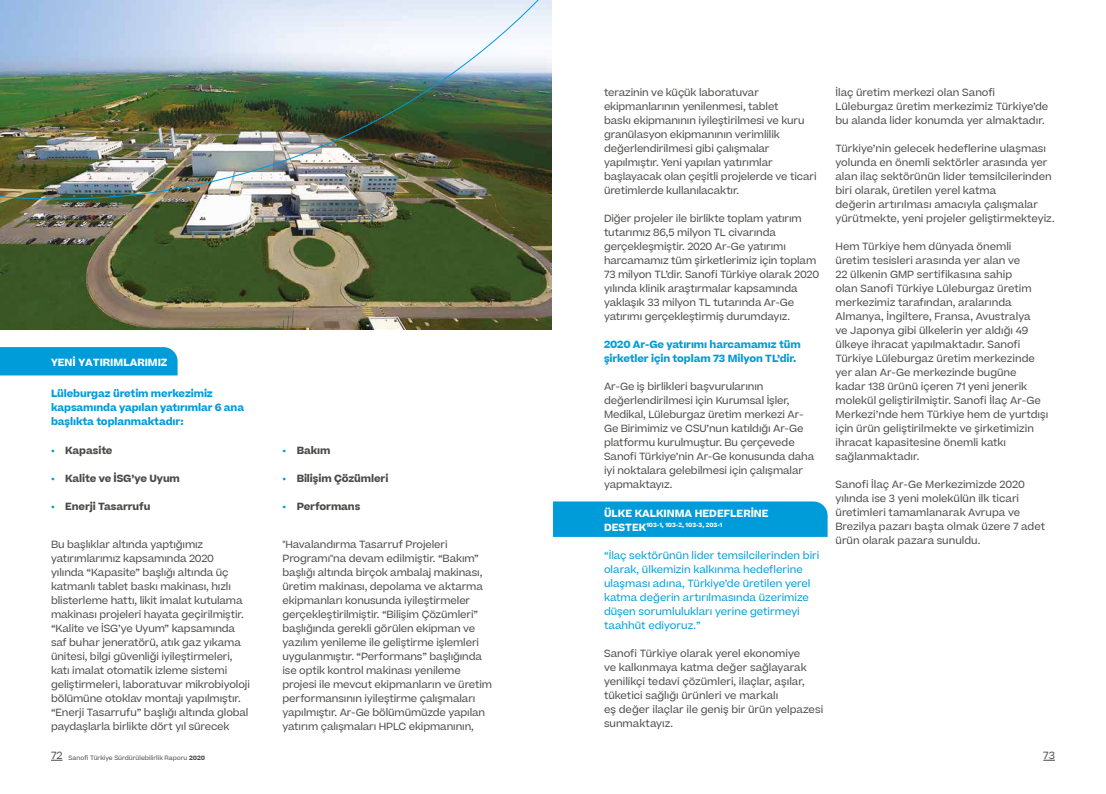
<style>
.page{position:relative;width:1106px;height:794px;background:#fff}
.page>*{position:absolute;margin:0;border:0;box-sizing:border-box;transform-origin:0 0}
.t1{font:10px/14px "Beatrice";letter-spacing:-.01em;color:#4a4a49}
.t2{font:10px/14px "Beatrice";color:#009bd9}
.t3{font:700 10px/14px "Beatrice";letter-spacing:-.01em;color:#009bd9}
.t4{font:700 10px "Beatrice";letter-spacing:-.01em;color:#4a4a49}
.t5{font:700 10px "Beatrice";color:#fff}
.t6{font:6px "Beatrice";color:#4a4a49}
.t7{font:700 5.8px "Beatrice";letter-spacing:-.005em;color:#fff}
.s1{color:#009bd9}
.s2{font-size:10px}
.s3{font-weight:700}
</style>
<div class="page">
<div style="left:553px;top:501px;width:274px;height:36px;background:#009bd9"></div>
<div style="left:0;top:347px;width:178px;height:28px;background:#009bd9"></div>
<img style="left:0;top:283px;width:551px;height:46px">
<img style="left:0;top:0;width:552px;height:283px">
<p class="t5" style="left:51px;top:356px;width:118px">YENİ YATIRIMLARIMIZ</p>
<p class="t3" style="left:51px;top:387px;width:195px">Lüleburgaz üretim merkezimiz kapsamında yapılan yatırımlar 6 ana başlıkta toplanmaktadır:</p>
<p class="t4" style="left:51px;top:443px;width:63px"><span class="s1">•</span> Kapasite</p>
<p class="t4" style="left:51px;top:471px;width:130px"><span class="s1">•</span> Kalite ve İSG’ye Uyum</p>
<p class="t4" style="left:51px;top:499px;width:101px"><span class="s1">•</span> Enerji Tasarrufu</p>
<p class="t4" style="left:282px;top:443px;width:49px"><span class="s1">•</span> Bakım</p>
<p class="t4" style="left:282px;top:471px;width:107px"><span class="s1">•</span> Bilişim Çözümleri</p>
<p class="t4" style="left:282px;top:499px;width:79px"><span class="s1">•</span> Performans</p>
<p class="t1" style="left:51px;top:537px;width:200px">Bu başlıklar altında yaptığımız yatırımlarımız kapsamında 2020<br>yılında “Kapasite” başlığı altında üç katmanlı tablet baskı makinası, hızlı blisterleme hattı, likit imalat kutulama makinası projeleri hayata geçirilmiştir. “Kalite ve İSG’ye Uyum” kapsamında saf buhar jeneratörü, atık gaz yıkama ünitesi, bilgi güvenliği iyileştirmeleri, katı imalat otomatik izleme sistemi geliştirmeleri, laboratuvar mikrobiyoloji bölümüne otoklav montajı yapılmıştır. “Enerji Tasarrufu” başlığı altında global paydaşlarla birlikte dört yıl sürecek</p>
<p class="t1" style="left:282px;top:537px;width:211px">"Havalandırma Tasarruf Projeleri Programı"na devam edilmiştir. “Bakım” başlığı altında birçok ambalaj makinası, üretim makinası, depolama ve aktarma ekipmanları konusunda iyileştirmeler gerçekleştirilmiştir. “Bilişim Çözümleri” başlığında gerekli görülen ekipman ve yazılım yenileme ile geliştirme işlemleri uygulanmıştır. “Performans” başlığında ise optik kontrol makinası yenileme projesi ile mevcut ekipmanların ve üretim performansının iyileştirme çalışmaları yapılmıştır. Ar-Ge bölümümüzde yapılan yatırım çalışmaları HPLC ekipmanının,</p>
<p class="t1" style="left:604px;top:85px;width:214px">terazinin ve küçük laboratuvar ekipmanlarının yenilenmesi, tablet<br>baskı ekipmanının iyileştirilmesi ve kuru granülasyon ekipmanının verimlilik değerlendirilmesi gibi çalışmalar yapılmıştır. Yeni yapılan yatırımlar başlayacak olan çeşitli projelerde ve ticari üretimlerde kullanılacaktır.</p>
<p class="t1" style="left:604px;top:211px;width:217px">Diğer projeler ile birlikte toplam yatırım tutarımız 86,5 milyon TL civarında gerçekleşmiştir. 2020 Ar-Ge yatırımı harcamamız tüm şirketlerimiz için toplam 73 milyon TL’dir. Sanofi Türkiye olarak 2020 yılında klinik araştırmalar kapsamında yaklaşık 33 milyon TL tutarında Ar-Ge yatırımı gerçekleştirmiş durumdayız.</p>
<p class="t3" style="left:604px;top:337px;width:198px">2020 Ar-Ge yatırımı harcamamız tüm şirketler için toplam 73 Milyon TL’dir.</p>
<p class="t1" style="left:604px;top:379px;width:212px">Ar-Ge iş birlikleri başvurularının değerlendirilmesi için Kurumsal İşler, Medikal, Lüleburgaz üretim merkezi Ar-Ge Birimimiz ve CSU’nun katıldığı Ar-Ge platformu kurulmuştur. Bu çerçevede Sanofi Türkiye’nin Ar-Ge konusunda daha iyi noktalara gelebilmesi için çalışmalar yapmaktayız.</p>
<p class="t5" style="left:604px;top:506px;width:166px">ÜLKE KALKINMA HEDEFLERİNE</p>
<p class="t7" style="left:604px;top:521px;width:120px"><span class="s2">DESTEK</span>103-1, 103-2, 103-3, 203-1</p>
<p class="t2" style="left:604px;top:548px;width:217px">“İlaç sektörünün lider temsilcilerinden biri olarak, ülkemizin kalkınma hedeflerine ulaşması adına, Türkiye’de üretilen yerel katma değerin artırılmasında üzerimize düşen sorumlulukları yerine getirmeyi taahhüt ediyoruz.”</p>
<p class="t1" style="left:604px;top:646px;width:221px">Sanofi Türkiye olarak yerel ekonomiye<br>ve kalkınmaya katma değer sağlayarak yenilikçi tedavi çözümleri, ilaçlar, aşılar, tüketici sağlığı ürünleri ve markalı<br>eş değer ilaçlar ile geniş bir ürün yelpazesi sunmaktayız.</p>
<p class="t1" style="left:835px;top:85px;width:214px">İlaç üretim merkezi olan Sanofi<br>Lüleburgaz üretim merkezimiz Türkiye’de bu alanda lider konumda yer almaktadır.</p>
<p class="t1" style="left:835px;top:141px;width:221px">Türkiye’nin gelecek hedeflerine ulaşması yolunda en önemli sektörler arasında yer alan ilaç sektörünün lider temsilcilerinden biri olarak, üretilen yerel katma<br>değerin artırılması amacıyla çalışmalar yürütmekte, yeni projeler geliştirmekteyiz.</p>
<p class="t1" style="left:835px;top:239px;width:214px">Hem Türkiye hem dünyada önemli üretim tesisleri arasında yer alan ve<br>22 ülkenin GMP sertifikasına sahip<br>olan Sanofi Türkiye Lüleburgaz üretim merkezimiz tarafından, aralarında Almanya, İngiltere, Fransa, Avustralya<br>ve Japonya gibi ülkelerin yer aldığı 49 ülkeye ihracat yapılmaktadır. Sanofi Türkiye Lüleburgaz üretim merkezinde yer alan Ar-Ge merkezinde bugüne kadar 138 ürünü içeren 71 yeni jenerik molekül geliştirilmiştir. Sanofi İlaç Ar-Ge Merkezi’nde hem Türkiye hem de yurtdışı için ürün geliştirilmekte ve şirketimizin ihracat kapasitesine önemli katkı sağlanmaktadır.</p>
<p class="t1" style="left:835px;top:477px;width:211px">Sanofi İlaç Ar-Ge Merkezimizde 2020 yılında ise 3 yeni molekülün ilk ticari üretimleri tamamlanarak Avrupa ve Brezilya pazarı başta olmak üzere 7 adet ürün olarak pazara sunuldu.</p>
<p class="t6" style="left:51px;top:754px;width:156px"><sup>72</sup> Sanofi Türkiye Sürdürülebilirlik Raporu <span class="s3">2020</span></p>
<p class="t1" style="left:1043px;top:748px;width:13px">73</p>
</div>
